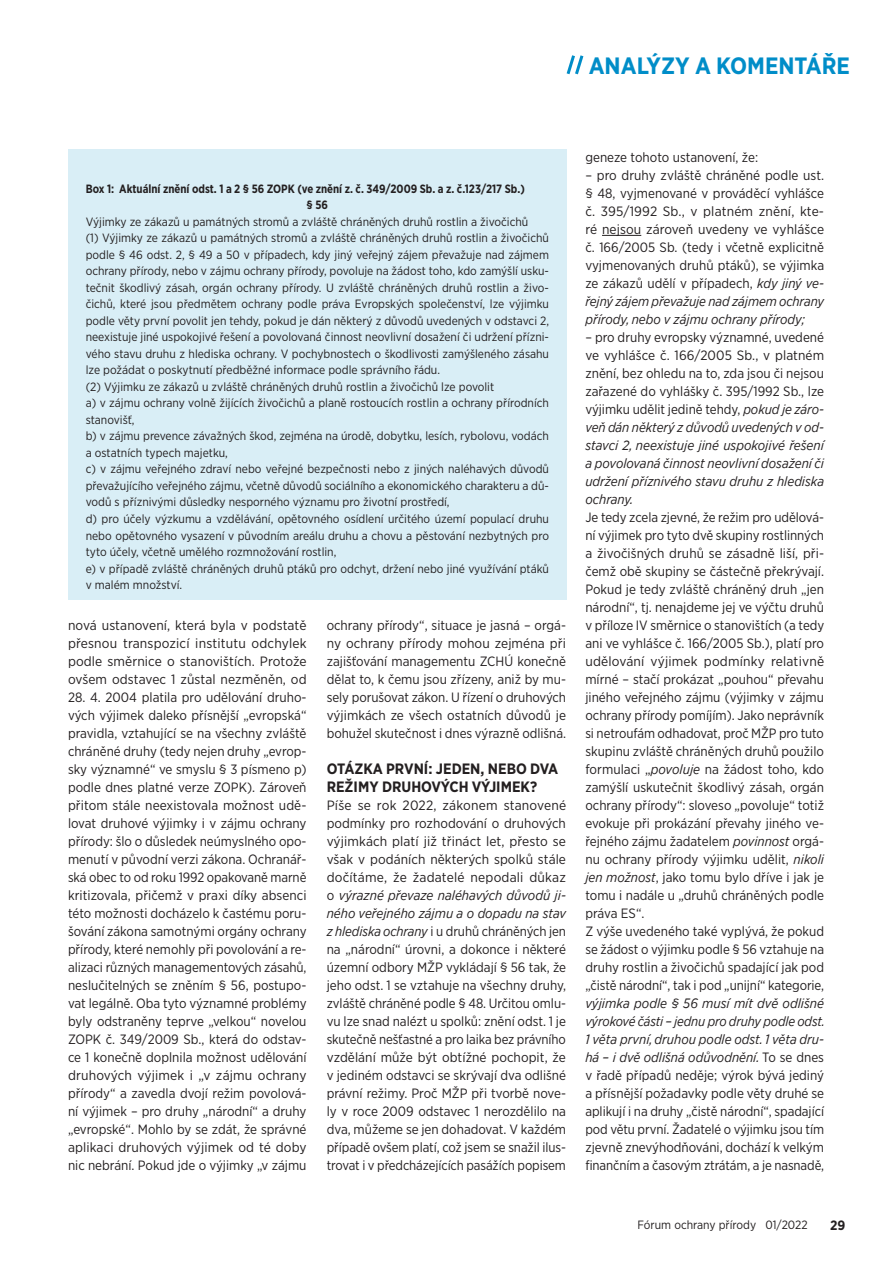
<style>
.page{position:relative;width:893px;height:1263px;background:#fff}
.page>*{position:absolute;margin:0;border:0;box-sizing:border-box;transform-origin:0 0}
.t1{font:700 23.55px "Gotham Narrow";color:#008dc8}
.t2{font:700 15px/18px "Gotham Narrow";color:#231f20}
.t3{font:13.5px/18px "Gotham Narrow";color:#231f20;text-align:justify}
.t4{font:italic 13.5px/18px "Gotham Narrow";color:#231f20;text-align:justify}
.t5{font:700 13.5px "Gotham Narrow";color:#231f20}
.odstavec{font:12px/16.5px "Gotham Narrow";color:#231f20;text-align:justify}
.odstavec-2{font:700 12px "Gotham Narrow";color:#231f20;scale:.93 1}
.s1{font-style:italic}
.s2{font-style:normal}
</style>
<div class="page">
<svg style="left:566px;top:55px;width:18px;height:20px"></svg>
<hr style="left:602px;top:235px;width:39px;height:1px;background:#231f20">
<div style="left:68px;top:149px;width:498px;height:451px;background:#d9eef6"></div>
<h1 class="t1" style="left:589px;top:51px;width:263px">ANALÝZY A KOMENTÁŘE</h1>
<p class="odstavec-2" style="left:86px;top:181px;width:474px">Box 1: Aktuální znění odst. 1 a 2 § 56 ZOPK (ve znění z. č. 349/2009 Sb. a z. č.123/217 Sb.)</p>
<p class="odstavec-2" style="left:307px;top:198px;width:25px">§ 56</p>
<p class="odstavec" style="left:86px;top:213px;width:444px">Výjimky ze zákazů u památných stromů a zvláště chráněných druhů rostlin a živočichů</p>
<p class="odstavec" style="left:86px;top:230px;width:465px">(1) Výjimky ze zákazů u památných stromů a zvláště chráněných druhů rostlin a živočichů podle § 46 odst. 2, § 49 a 50 v případech, kdy jiný veřejný zájem převažuje nad zájmem ochrany přírody, nebo v zájmu ochrany přírody, povoluje na žádost toho, kdo zamýšlí usku&shy;tečnit škodlivý zásah, orgán ochrany přírody. U zvláště chráněných druhů rostlin a živo&shy;čichů, které jsou předmětem ochrany podle práva Evropských společenství, lze výjimku podle věty první povolit jen tehdy, pokud je dán některý z důvodů uvedených v odstavci 2, neexistuje jiné uspokojivé řešení a povolovaná činnost neovlivní dosažení či udržení přízni&shy;vého stavu druhu z hlediska ochrany. V pochybnostech o škodlivosti zamýšleného zásahu lze požádat o poskytnutí předběžné informace podle správního řádu.</p>
<p class="odstavec" style="left:86px;top:378px;width:410px">(2) Výjimku ze zákazů u zvláště chráněných druhů rostlin a živočichů lze povolit</p>
<p class="odstavec" style="left:86px;top:395px;width:465px">a) v zájmu ochrany volně žijících živočichů a planě rostoucích rostlin a ochrany přírodních stanovišť,</p>
<p class="odstavec" style="left:86px;top:428px;width:465px">b) v zájmu prevence závažných škod, zejména na úrodě, dobytku, lesích, rybolovu, vodách a ostatních typech majetku,</p>
<p class="odstavec" style="left:86px;top:461px;width:465px">c) v zájmu veřejného zdraví nebo veřejné bezpečnosti nebo z jiných naléhavých důvodů převažujícího veřejného zájmu, včetně důvodů sociálního a ekonomického charakteru a dů&shy;vodů s příznivými důsledky nesporného významu pro životní prostředí,</p>
<p class="odstavec" style="left:86px;top:510px;width:465px">d) pro účely výzkumu a vzdělávání, opětovného osídlení určitého území populací druhu nebo opětovného vysazení v původním areálu druhu a chovu a pěstování nezbytných pro tyto účely, včetně umělého rozmnožování rostlin,</p>
<p class="odstavec" style="left:86px;top:560px;width:465px">e) v případě zvláště chráněných druhů ptáků pro odchyt, držení nebo jiné využívání ptáků v malém množství.</p>
<p class="t3" style="left:68px;top:616px;width:240px">nová ustanovení, která byla v podstatě přesnou transpozicí institutu odchylek podle směrnice o stanovištích. Protože ovšem odstavec 1 zůstal nezměněn, od</p>
<p class="t3" style="left:68px;top:688px;width:240px">28. 4. 2004 platila pro udělování druho&shy;vých výjimek daleko přísnější „evropská“ pravidla, vztahující se na všechny zvláště chráněné druhy (tedy nejen druhy „evrop&shy;sky významné“ ve smyslu § 3 písmeno p) podle dnes platné verze ZOPK). Zároveň přitom stále neexistovala možnost udě&shy;lovat druhové výjimky i v zájmu ochrany přírody: šlo o důsledek neúmyslného opo&shy;menutí v původní verzi zákona. Ochranář&shy;ská obec to od roku 1992 opakovaně marně kritizovala, přičemž v praxi díky absenci této možnosti docházelo k častému poru&shy;šování zákona samotnými orgány ochrany přírody, které nemohly při povolování a re&shy;alizaci různých managementových zásahů, neslučitelných se zněním § 56, postupo&shy;vat legálně. Oba tyto významné problémy byly odstraněny teprve „velkou“ novelou ZOPK č. 349/2009 Sb., která do odstav&shy;ce 1 konečně doplnila možnost udělování druhových výjimek i „v zájmu ochrany přírody“ a zavedla dvojí režim povolová&shy;ní výjimek – pro druhy „národní“ a druhy „evropské“. Mohlo by se zdát, že správné aplikaci druhových výjimek od té doby nic nebrání. Pokud jde o výjimky „v zájmu</p>
<p class="t3" style="left:327px;top:616px;width:241px">ochrany přírody“, situace je jasná – orgá&shy;ny ochrany přírody mohou zejména při zajišťování managementu ZCHÚ konečně dělat to, k čemu jsou zřízeny, aniž by mu&shy;sely porušovat zákon. U řízení o druhových výjimkách ze všech ostatních důvodů je bohužel skutečnost i dnes výrazně odlišná.</p>
<p class="t2" style="left:327px;top:760px;width:233px">OTÁZKA PRVNÍ: JEDEN, NEBO DVA<br>REŽIMY DRUHOVÝCH VÝJIMEK?</p>
<p class="t3" style="left:327px;top:796px;width:241px">Píše se rok 2022, zákonem stanovené podmínky pro rozhodování o druhových výjimkách platí již třináct let, přesto se však v podáních některých spolků stále dočítáme, že žadatelé nepodali důkaz o <span class="s1">výrazné převaze naléhavých důvodů ji&shy;ného veřejného zájmu a o dopadu na stav z hlediska ochrany</span> i u druhů chráněných jen na „národní“ úrovni, a dokonce i některé územní odbory MŽP vykládají § 56 tak, že jeho odst. 1 se vztahuje na všechny druhy, zvláště chráněné podle § 48. Určitou omlu&shy;vu lze snad nalézt u spolků: znění odst. 1 je skutečně nešťastné a pro laika bez právního vzdělání může být obtížné pochopit, že v jediném odstavci se skrývají dva odlišné právní režimy. Proč MŽP při tvorbě nove&shy;ly v roce 2009 odstavec 1 nerozdělilo na dva, můžeme se jen dohadovat. V každém případě ovšem platí, což jsem se snažil ilus&shy;trovat i v předcházejících pasážích popisem</p>
<p class="t3" style="left:585px;top:148px;width:174px">geneze tohoto ustanovení, že:</p>
<p class="t3" style="left:585px;top:166px;width:240px">– pro druhy zvláště chráněné podle ust. § 48, vyjmenované v prováděcí vyhlášce č. 395/1992 Sb., v platném znění, kte&shy;ré nejsou zároveň uvedeny ve vyhlášce č. 166/2005 Sb. (tedy i včetně explicitně vyjmenovaných druhů ptáků), se výjimka ze zákazů udělí v případech, <span class="s1">kdy jiný ve&shy;řejný zájem převažuje nad zájmem ochrany přírody, nebo v zájmu ochrany přírody;</span></p>
<p class="t4" style="left:585px;top:328px;width:240px"><span class="s2">– pro druhy evropsky významné, uvedené ve vyhlášce č. 166/2005 Sb., v platném znění, bez ohledu na to, zda jsou či nejsou zařazené do vyhlášky č. 395/1992 Sb., lze výjimku udělit jedině tehdy,</span> pokud je záro&shy;veň dán některý z důvodů uvedených v od&shy;stavci 2, neexistuje jiné uspokojivé řešení a povolovaná činnost neovlivní dosažení či udržení příznivého stavu druhu z hlediska ochrany.</p>
<p class="t3" style="left:585px;top:508px;width:240px">Je tedy zcela zjevné, že režim pro udělová&shy;ní výjimek pro tyto dvě skupiny rostlinných a živočišných druhů se zásadně liší, při&shy;čemž obě skupiny se částečně překrývají.<br>Pokud je tedy zvláště chráněný druh „jen národní“, tj. nenajdeme jej ve výčtu druhů v příloze IV směrnice o stanovištích (a tedy ani ve vyhlášce č. 166/2005 Sb.), platí pro udělování výjimek podmínky relativně mírné – stačí prokázat „pouhou“ převahu jiného veřejného zájmu (výjimky v zájmu ochrany přírody pomíjím). Jako neprávník si netroufám odhadovat, proč MŽP pro tuto skupinu zvláště chráněných druhů použilo formulaci „<span class="s1">povoluje</span> na žádost toho, kdo zamýšlí uskutečnit škodlivý zásah, orgán ochrany přírody“: sloveso „povoluje“ totiž evokuje při prokázání převahy jiného ve&shy;řejného zájmu žadatelem <span class="s1">povinnost</span> orgá&shy;nu ochrany přírody výjimku udělit, <span class="s1">nikoli jen možnost</span>, jako tomu bylo dříve i jak je tomu i nadále u „druhů chráněných podle práva ES“.</p>
<p class="t3" style="left:585px;top:922px;width:241px">Z výše uvedeného také vyplývá, že pokud se žádost o výjimku podle § 56 vztahuje na druhy rostlin a živočichů spadající jak pod „čistě národní“, tak i pod „unijní“ kategorie, <span class="s1">výjimka podle § 56 musí mít dvě odlišné výrokové části – jednu pro druhy podle odst.<br>1 věta první, druhou podle odst. 1 věta dru&shy;há – i dvě odlišná odůvodnění.</span> To se dnes v řadě případů neděje; výrok bývá jediný a přísnější požadavky podle věty druhé se aplikují i na druhy „čistě národní“, spadající pod větu první. Žadatelé o výjimku jsou tím zjevně znevýhodňováni, dochází k velkým finančním a časovým ztrátám, a je nasnadě,</p>
<p class="odstavec" style="left:637px;top:1216px;width:172px">Fórum ochrany přírody 01/2022</p>
<p class="t5" style="left:830px;top:1216px;width:17px">29</p>
</div>
